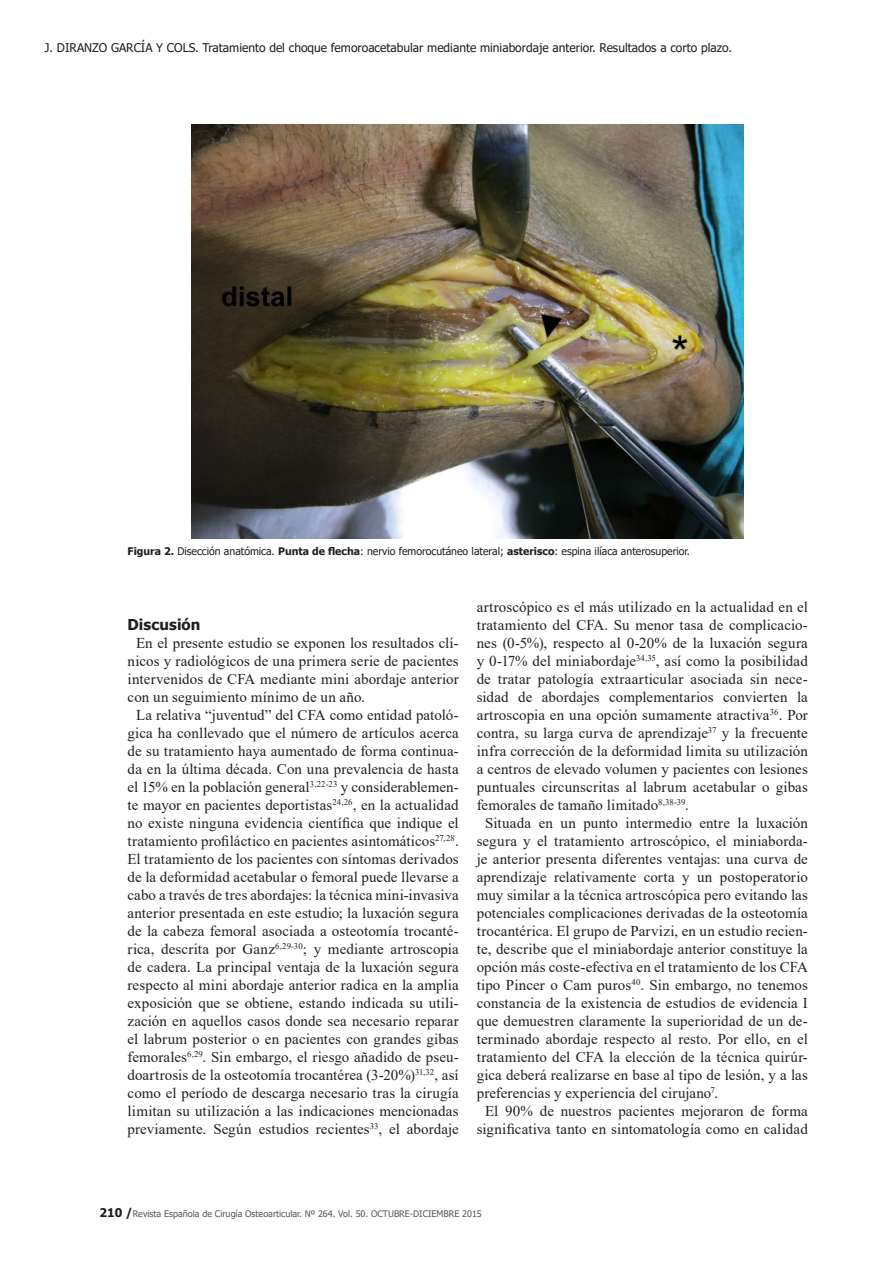
<style>
.page{position:relative;width:893px;height:1263px;background:#fff}
.page>*{position:absolute;margin:0;border:0;box-sizing:border-box;transform-origin:0 0}
.t1{font:15px/18px "Times New Roman";letter-spacing:.005em;color:#231f20;text-align:justify}
.t2{font:700 15px "Tahoma";letter-spacing:.005em;color:#231f20}
.t3{font:12px "Tahoma";color:#231f20}
.t4{font:10.5px "Tahoma";color:#231f20}
.t5{font:9px "Tahoma";color:#57585a}
.s1{font-weight:700}
.s2{font-weight:700;font-size:12px;color:#231f20}
</style>
<div class="page">
<img style="left:192px;top:125px;width:552px;height:414px">
<p class="t3" style="left:45px;top:40px;width:689px">J. DIRANZO GARCÍA Y COLS. Tratamiento del choque femoroacetabular mediante miniabordaje anterior. Resultados a corto plazo.</p>
<p class="t4" style="left:128px;top:544px;width:564px"><span class="s1">Figura 2.</span> Disección anatómica. <span class="s1">Punta de flecha</span>: nervio femorocutáneo lateral; <span class="s1">asterisco</span>: espina ilíaca anterosuperior.</p>
<p class="t2" style="left:128px;top:614px;width:74px">Discusión</p>
<p class="t1" style="left:128px;top:634px;width:333px;text-indent:9px">En el presente estudio se exponen los resultados clí&shy;nicos y radiológicos de una primera serie de pacientes intervenidos de CFA mediante mini abordaje anterior con un seguimiento mínimo de un año.</p>
<p class="t1" style="left:128px;top:706px;width:333px;text-align:center">La relativa “juventud” del CFA como entidad patoló&shy;gica ha conllevado que el número de artículos acerca de su tratamiento haya aumentado de forma continua&shy;da en la última década. Con una prevalencia de hasta el 15% en la población general<sup>3,22-23</sup> y considerablemen&shy;te mayor en pacientes deportistas<sup>24,26</sup>, en la actualidad no existe ninguna evidencia científica que indique el tratamiento profiláctico en pacientes asintomáticos<sup>27,28</sup>.<br>El tratamiento de los pacientes con síntomas derivados de la deformidad acetabular o femoral puede llevarse a cabo a través de tres abordajes: la técnica mini-invasiva anterior presentada en este estudio; la luxación segura de la cabeza femoral asociada a osteotomía trocanté&shy;rica, descrita por Ganz<sup>6,29-30</sup>; y mediante artroscopia de cadera. La principal ventaja de la luxación segura respecto al mini abordaje anterior radica en la amplia exposición que se obtiene, estando indicada su utili&shy;zación en aquellos casos donde sea necesario reparar el labrum posterior o en pacientes con grandes gibas femorales<sup>6,29</sup>. Sin embargo, el riesgo añadido de pseu&shy;doartrosis de la osteotomía trocantérea (3-20%)<sup>31,32</sup>, así como el período de descarga necesario tras la cirugía limitan su utilización a las indicaciones mencionadas previamente. Según estudios recientes<sup>33</sup>, el abordaje</p>
<p class="t1" style="left:477px;top:598px;width:333px">artroscópico es el más utilizado en la actualidad en el tratamiento del CFA. Su menor tasa de complicacio&shy;nes (0-5%), respecto al 0-20% de la luxación segura y 0-17% del miniabordaje<sup>34,35</sup>, así como la posibilidad de tratar patología extraarticular asociada sin nece&shy;sidad de abordajes complementarios convierten la artroscopia en una opción sumamente atractiva<sup>36</sup>. Por contra, su larga curva de aprendizaje<sup>37</sup> y la frecuente infra corrección de la deformidad limita su utilización a centros de elevado volumen y pacientes con lesiones puntuales circunscritas al labrum acetabular o gibas femorales de tamaño limitado<sup>8,38-39</sup>.</p>
<p class="t1" style="left:477px;top:814px;width:333px;text-indent:9px">Situada en un punto intermedio entre la luxación segura y el tratamiento artroscópico, el miniaborda&shy;je anterior presenta diferentes ventajas: una curva de aprendizaje relativamente corta y un postoperatorio muy similar a la técnica artroscópica pero evitando las potenciales complicaciones derivadas de la osteotomía trocantérica. El grupo de Parvizi, en un estudio recien&shy;te, describe que el miniabordaje anterior constituye la opción más coste-efectiva en el tratamiento de los CFA tipo Pincer o Cam puros<sup>40</sup>. Sin embargo, no tenemos constancia de la existencia de estudios de evidencia I que demuestren claramente la superioridad de un de&shy;terminado abordaje respecto al resto. Por ello, en el tratamiento del CFA la elección de la técnica quirúr&shy;gica deberá realizarse en base al tipo de lesión, y a las preferencias y experiencia del cirujano<sup>7</sup>.</p>
<p class="t1" style="left:477px;top:1102px;width:333px;text-align:center">El 90% de nuestros pacientes mejoraron de forma significativa tanto en sintomatología como en calidad</p>
<p class="t5" style="left:99px;top:1207px;width:384px"><span class="s2">210 /</span>Revista Española de Cirugía Osteoarticular. Nº 264. Vol. 50. OCTUBRE-DICIEMBRE 2015</p>
</div>
